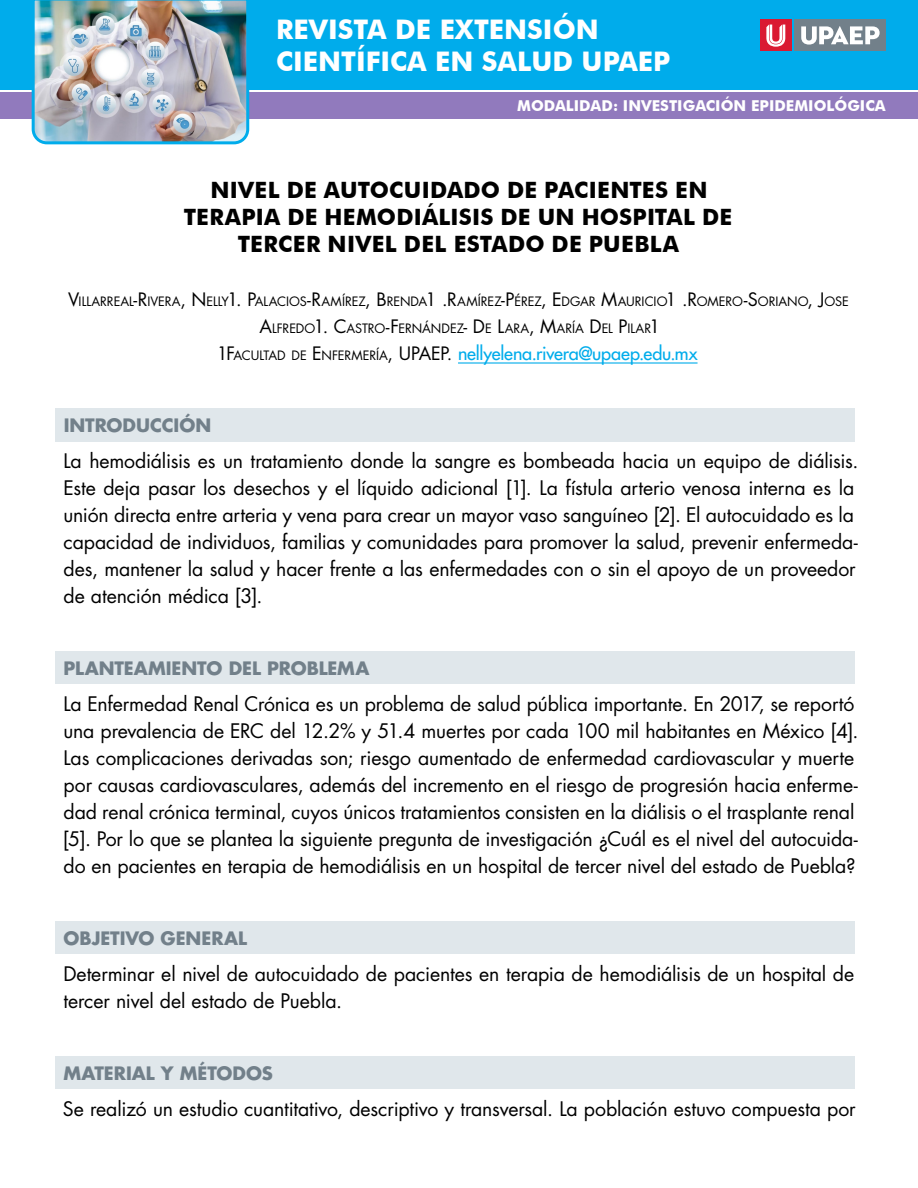
<style>
.page{position:relative;width:918px;height:1188px;background:#fff}
.page>*{position:absolute;margin:0;border:0;box-sizing:border-box;transform-origin:0 0}
.t1{font:700 27px/32.4px "Futura BT";color:#fff}
.título{font:700 22.5px/27px "Futura BT";letter-spacing:.01em;color:#000;text-align:center}
.cuerpo{font:19.5px/27px "Futura Std";letter-spacing:-.005em;color:#000}
.apartado{font:700 18px "Futura Std";color:#72808a}
.autores_c_email{font:500 18px "Futura Std";letter-spacing:-.01em;color:#00aceb}
.t2{font:700 15px "Futura BT";color:#fff}
.autores_c_email-2{font:12.6px/27px "Futura Std";letter-spacing:-.005em;color:#000;text-align:center}
.s1{font-size:18px}
.s2{font-weight:400;color:#000}
.s3{font-weight:400;font-size:12.6px;color:#000}
</style>
<div class="page">
<div style="left:0;top:92px;width:918px;height:27px;background:#917abd"></div>
<div style="left:0;top:0;width:918px;height:90px;background:#00aceb"></div>
<img style="left:31px;top:0;width:219px;height:145px">
<div style="left:795px;top:20px;width:91px;height:31px;background:#72808a"></div>
<svg style="left:801px;top:26px;width:79px;height:19px"></svg>
<div style="left:760px;top:20px;width:32px;height:31px;background:#da1a32"></div>
<svg style="left:766px;top:25px;width:19px;height:22px"></svg>
<hr style="left:458px;top:362px;width:240px;height:2px;background:#00aceb">
<div style="left:56px;top:408px;width:799px;height:33px;background:#e0e7eb"></div>
<div style="left:56px;top:651px;width:799px;height:33px;background:#e0e7eb"></div>
<div style="left:56px;top:921px;width:799px;height:33px;background:#e0e7eb"></div>
<div style="left:56px;top:1056px;width:799px;height:33px;background:#e0e7eb"></div>
<h1 class="t1" style="left:276px;top:13px;width:396px">REVISTA DE EXTENSIÓN<br>CIENTÍFICA EN SALUD UPAEP</h1>
<p class="t2" style="left:517px;top:97px;width:370px">MODALIDAD: INVESTIGACIÓN EPIDEMIOLÓGICA</p>
<p class="título" style="left:184px;top:176px;width:550px">NIVEL DE AUTOCUIDADO DE PACIENTES EN<br>TERAPIA DE HEMODIÁLISIS DE UN HOSPITAL DE<br>TERCER NIVEL DEL ESTADO DE PUEBLA</p>
<p class="autores_c_email-2" style="left:68px;top:288px;width:782px"><span class="s1">V</span>I LLARREAL<span class="s1">-R</span>IVERA<span class="s1">, N</span> ELLY<span class="s1">1. P</span>ALACI OS<span class="s1">-R</span>AMÍREZ<span class="s1">, B</span> RENDA<span class="s1">1 .R</span>AMÍREZ<span class="s1">-P</span>ÉREZ<span class="s1">, E</span> DGAR <span class="s1">M</span>AURI CI O<span class="s1">1 .R</span>OMERO<span class="s1">-S</span>ORIANO<span class="s1">, J</span>OSE<br><span class="s1">A</span>LFREDO<span class="s1">1. C</span>ASTRO<span class="s1">-F</span>ERNÁNDEZ<span class="s1">- D</span> E <span class="s1">L</span>ARA<span class="s1">, M</span>ARÍA <span class="s1">D</span> EL <span class="s1">P</span>I LAR<span class="s1">1</span></p>
<p class="autores_c_email" style="left:217px;top:342px;width:482px"><span class="s2">1F</span><span class="s3">ACULTAD DE</span> <span class="s2">E</span> <span class="s3">NFERMERÍA</span><span class="s2">, U PAE P.</span> nellyelena.rivera@upaep.edu.mx</p>
<p class="apartado" style="left:64px;top:413px;width:149px">INTRODUCCIÓN</p>
<p class="cuerpo" style="left:63px;top:448px;width:797px">La hemodiálisis es un tratamiento donde la sangre es bombeada hacia un equipo de diálisis.<br>Este deja pasar los desechos y el líquido adicional [1]. La fístula arterio venosa interna es la unión directa entre arteria y vena para crear un mayor vaso sanguíneo [2]. El autocuidado es la capacidad de individuos, familias y comunidades para promover la salud, prevenir enfermeda&shy;des, mantener la salud y hacer frente a las enfermedades con o sin el apoyo de un proveedor de atención médica [3].</p>
<p class="apartado" style="left:64px;top:656px;width:307px">PLANTEAMIENTO DEL PROBLEMA</p>
<p class="cuerpo" style="left:63px;top:691px;width:797px">La Enfermedad Renal Crónica es un problema de salud pública importante. En 2017, se reportó una prevalencia de ERC del 12.2% y 51.4 muertes por cada 100 mil habitantes en México [4].<br>Las complicaciones derivadas son; riesgo aumentado de enfermedad cardiovascular y muerte por causas cardiovasculares, además del incremento en el riesgo de progresión hacia enferme&shy;dad renal crónica terminal, cuyos únicos tratamientos consisten en la diálisis o el trasplante renal [5]. Por lo que se plantea la siguiente pregunta de investigación ¿Cuál es el nivel del autocuida&shy;do en pacientes en terapia de hemodiálisis en un hospital de tercer nivel del estado de Puebla?</p>
<p class="apartado" style="left:64px;top:926px;width:185px">OBJETIVO GENERAL</p>
<p class="cuerpo" style="left:63px;top:961px;width:792px">Determinar el nivel de autocuidado de pacientes en terapia de hemodiálisis de un hospital de tercer nivel del estado de Puebla.</p>
<p class="apartado" style="left:63px;top:1061px;width:211px">MATERIAL Y MÉTODOS</p>
<p class="cuerpo" style="left:63px;top:1096px;width:794px">Se realizó un estudio cuantitativo, descriptivo y transversal. La población estuvo compuesta por</p>
</div>
